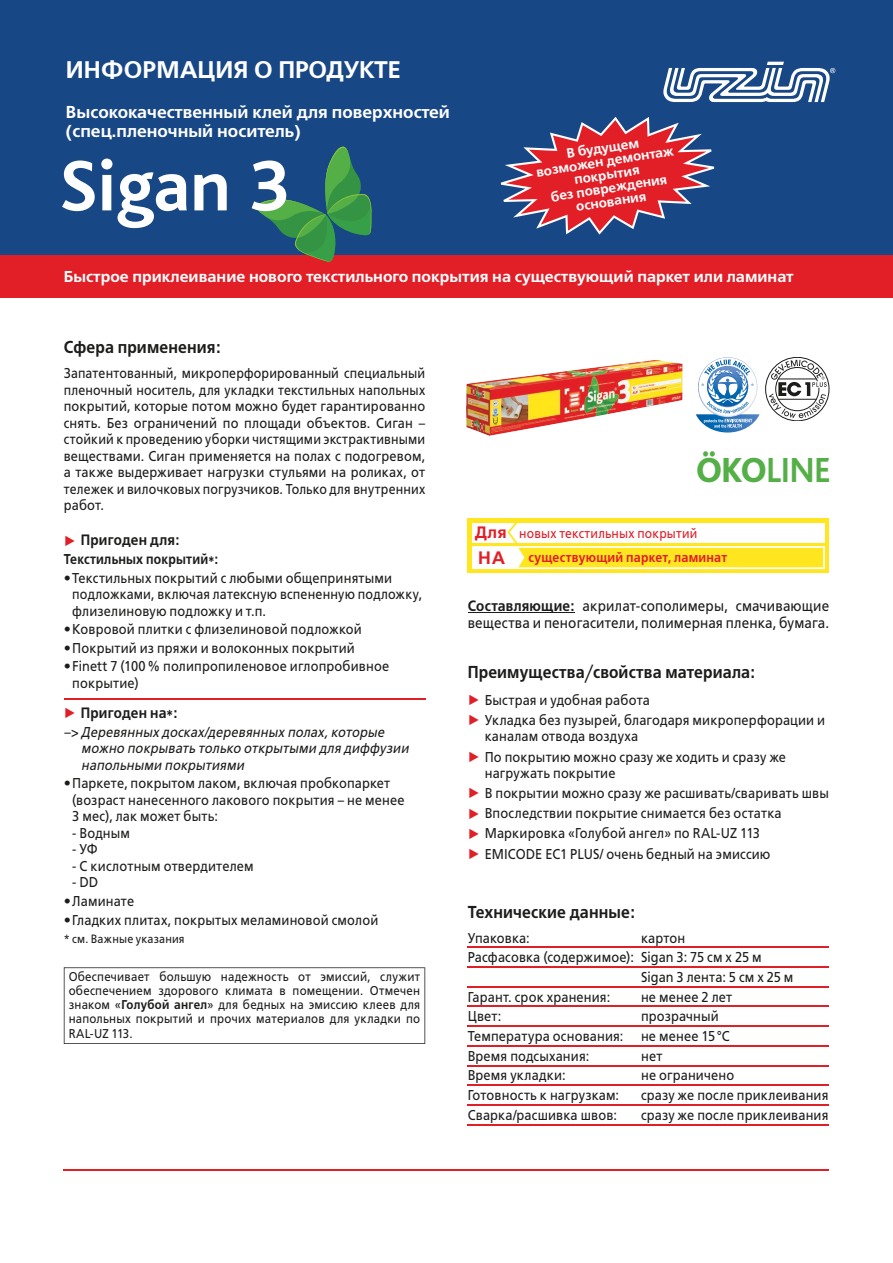
<style>
.page{position:relative;width:893px;height:1263px;background:#fff}
.page>*{position:absolute;margin:0;border:0;box-sizing:border-box;transform-origin:0 0}
.t1{font:700 75px "Bliss";color:#fff}
.t2{font:700 36.45px "Bliss";color:#54af47;scale:.93 1}
.t3{font:24px "Free Set Demi Bold C";color:#fff}
.t4{font:18px "Free Set Demi Bold C";color:#e21e26}
.t5{font:17.25px "Free Set Demi Bold C";letter-spacing:.01em;color:#1c1c1b;scale:.9 1}
.t6{font:17.25px/18.8px "Free Set Demi Bold C";color:#fff}
.t7{font:16.5px "Free Set Demi Bold C";color:#e21e26}
.t8{font:15.75px "Free Set Demi Bold C";color:#fff}
.t9{font:15px/16.5px "Free Set Book C";letter-spacing:.01em;color:#1c1c1b;scale:.9 1}
.t10{font:15px "Free Set Demi Bold C";letter-spacing:.015em;color:#1c1c1b;scale:.9 1}
.t11{font:14.25px/16.5px "Free Set Book C";letter-spacing:.01em;color:#1c1c1b;scale:.9 1}
.t12{font:14.25px/16.5px "Free Set Book C";letter-spacing:.01em;color:#1c1c1b}
.t13{font:14.25px/16.5px "Free Set Book C";letter-spacing:.01em;color:#1c1c1b;text-align:justify;scale:.87 1}
.t14{font:italic 14.25px/16.5px "Free Set Book C";letter-spacing:.015em;color:#1c1c1b;scale:.9 1}
.t15{font:14.25px "Free Set Demi Bold C";letter-spacing:.02em;color:#1c1c1b;scale:.86 1}
.t16{font:13.5px/13.5px "Free Set Demi Bold C";color:#fff;text-align:center}
.t17{font:13.5px "Free Set Demi Bold C";letter-spacing:.02em;color:#e21e26;scale:.9 1}
.t18{font:13.5px "Free Set Book C";letter-spacing:.015em;color:#e21e26;scale:.9 1}
.t19{font:12.75px/14.2px "Free Set Book C";letter-spacing:.015em;color:#1c1c1b;text-align:justify;scale:.9 1}
.t20{font:12px "Free Set Book C";letter-spacing:.015em;color:#1c1c1b;scale:.9 1}
.s1{color:#e21e26}
.s2{font-family:"Free Set Demi Bold C"}
.s3{font-weight:800}
</style>
<div class="page">
<div style="left:0;top:0;width:893px;height:255px;background:#174785"></div>
<div style="left:0;top:255px;width:893px;height:43px;background:#e21e26"></div>
<hr style="left:64px;top:1169px;width:765px;height:1px;background:#e21e26">
<svg style="left:501px;top:117px;width:213px;height:118px"></svg>
<img style="left:466px;top:360px;width:216px;height:76px">
<svg style="left:696px;top:357px;width:133px;height:75px"></svg>
<svg style="left:257px;top:147px;width:114px;height:114px"></svg>
<svg style="left:663px;top:62px;width:172px;height:40px"></svg>
<hr style="left:468px;top:612px;width:106px;height:1px;background:#1c1c1b">
<hr style="left:468px;top:947px;width:361px;height:1px;background:#e21e26">
<hr style="left:468px;top:966px;width:361px;height:2px;background:#e21e26">
<hr style="left:468px;top:986px;width:361px;height:1px;background:#e21e26">
<hr style="left:468px;top:1006px;width:361px;height:1px;background:#e21e26">
<hr style="left:468px;top:1026px;width:361px;height:1px;background:#e21e26">
<hr style="left:468px;top:1045px;width:361px;height:1px;background:#e21e26">
<hr style="left:468px;top:1065px;width:361px;height:1px;background:#e21e26">
<hr style="left:468px;top:1085px;width:361px;height:1px;background:#e21e26">
<hr style="left:468px;top:1104px;width:361px;height:1px;background:#e21e26">
<hr style="left:468px;top:1124px;width:361px;height:1px;background:#e21e26">
<hr style="left:64px;top:699px;width:361px;height:1px;background:#e21e26">
<svg style="left:64px;top:967px;width:361px;height:77px"></svg>
<svg style="left:468px;top:519px;width:361px;height:54px;fill:#ffe61f"></svg>
<svg style="left:472px;top:522px;width:353px;height:47px"></svg>
<h3 class="t3" style="left:66px;top:56px;width:336px">ИНФОРМАЦИЯ О ПРОДУКТЕ</h3>
<p class="t6" style="left:66px;top:103px;width:386px">Высококачественный клей для поверхностей (спец.пленочный носитель)</p>
<h1 class="t1" style="left:60px;top:147px;width:231px">Sigan 3</h1>
<p class="t16" style="left:533px;top:153px;width:140px;rotate:-9deg">В будущем возможен демонтаж покрытия<br>без повреждения основания</p>
<p class="t8" style="left:64px;top:268px;width:731px">Быстрое приклеивание нового текстильного покрытия на существующий паркет или ламинат</p>
<p class="t5" style="left:64px;top:337px;width:175px">Сфера применения:</p>
<p class="t13" style="left:64px;top:365px;width:417px">Запатентованный, микроперфорированный специальный пленочный носитель, для укладки текстильных напольных покрытий, которые потом можно будет гарантированно снять. Без ограничений по площади объектов. Сиган – стойкий к проведению уборки чистящими экстрактивными веществами. Сиган применяется на полах с подогревом, а также выдерживает нагрузки стульями на роликах, от тележек и вилочковых погрузчиков. Только для внутренних работ.</p>
<p class="t10" style="left:64px;top:532px;width:130px"><span class="s1">✓</span> Пригоден для:</p>
<p class="t15" style="left:64px;top:551px;width:181px">Текстильных покрытий*:</p>
<p class="t12" style="left:72px;top:569px;width:351px;text-indent:-9px">• Текстильных покрытий с любыми общепринятыми подложками, включая латексную вспененную подложку, флизелиновую подложку и т.п.</p>
<p class="t12" style="left:64px;top:621px;width:300px">• Ковровой плитки с флизелиновой подложкой</p>
<p class="t12" style="left:64px;top:640px;width:293px">• Покрытий из пряжи и волоконных покрытий</p>
<p class="t12" style="left:72px;top:658px;width:318px;text-indent:-9px">• Finett 7 (100 % полипропиленовое иглопробивное покрытие)</p>
<p class="t10" style="left:64px;top:704px;width:128px"><span class="s1">✓</span> Пригоден на*:</p>
<p class="t14" style="left:81px;top:723px;width:365px;text-indent:-17px">–&gt; Деревянных досках/деревянных полах, которые можно покрывать только открытыми для диффузии напольными покрытиями</p>
<p class="t12" style="left:72px;top:775px;width:334px;text-indent:-9px">• Паркете, покрытом лаком, включая пробкопаркет (возраст нанесенного лакового покрытия – не менее<br>3 мес), лак может быть:</p>
<p class="t11" style="left:72px;top:825px;width:66px">- Водным</p>
<p class="t11" style="left:72px;top:841px;width:30px">- УФ</p>
<p class="t11" style="left:72px;top:858px;width:203px">- С кислотным отвердителем</p>
<p class="t11" style="left:72px;top:874px;width:30px">- DD</p>
<p class="t12" style="left:64px;top:893px;width:72px">• Ламинате</p>
<p class="t12" style="left:64px;top:911px;width:316px">• Гладких плитах, покрытых меламиновой смолой</p>
<p class="t20" style="left:64px;top:932px;width:136px">* см. Важные указания</p>
<p class="t19" style="left:69px;top:969px;width:392px">Обеспечивает большую надежность от эмиссий, служит обеспечением здорового климата в помещении. Отмечен знаком «<span class="s2">Голубой ангел</span>» для бедных на эмиссию клеев для напольных покрытий и прочих материалов для укладки по RAL-UZ 113.</p>
<h2 class="t2" style="left:696px;top:451px;width:146px"><span class="s3">ÖKO</span>LINE</h2>
<p class="t7" style="left:475px;top:523px;width:33px">Для</p>
<p class="t4" style="left:478px;top:547px;width:29px">НА</p>
<p class="t18" style="left:519px;top:526px;width:200px">новых текстильных покрытий</p>
<p class="t17" style="left:528px;top:549px;width:223px">существующий паркет, ламинат</p>
<p class="t9" style="left:468px;top:598px;width:403px"><span class="s2">Составляющие:</span> акрилат-сополимеры, смачивающие вещества и пеногасители, полимерная пленка, бумага.</p>
<p class="t5" style="left:468px;top:662px;width:321px">Преимущества/свойства материала:</p>
<p class="t11" style="left:468px;top:692px;width:204px"><span class="s1">✓</span> Быстрая и удобная работа</p>
<p class="t11" style="left:485px;top:712px;width:380px;text-indent:-17px"><span class="s1">✓</span> Укладка без пузырей, благодаря микроперфорации и каналам отвода воздуха</p>
<p class="t11" style="left:485px;top:748px;width:336px;text-indent:-17px"><span class="s1">✓</span> По покрытию можно сразу же ходить и сразу же нагружать покрытие</p>
<p class="t11" style="left:468px;top:785px;width:403px"><span class="s1">✓</span> В покрытии можно сразу же расшивать/сваривать швы</p>
<p class="t11" style="left:468px;top:805px;width:350px"><span class="s1">✓</span> Впоследствии покрытие снимается без остатка</p>
<p class="t11" style="left:468px;top:825px;width:326px"><span class="s1">✓</span> Маркировка «Голубой ангел» по RAL-UZ 113</p>
<p class="t11" style="left:468px;top:845px;width:338px"><span class="s1">✓</span> EMICODE EC1 PLUS/ очень бедный на эмиссию</p>
<p class="t5" style="left:468px;top:902px;width:187px">Технические данные:</p>
<p class="t11" style="left:468px;top:929px;width:70px">Упаковка:</p>
<p class="t11" style="left:641px;top:929px;width:51px">картон</p>
<p class="t11" style="left:468px;top:949px;width:328px">Расфасовка (содержимое): Sigan 3: 75 см x 25 м</p>
<p class="t11" style="left:641px;top:969px;width:171px">Sigan 3 лента: 5 см х 25 м</p>
<p class="t11" style="left:468px;top:989px;width:160px">Гарант. срок хранения:</p>
<p class="t11" style="left:641px;top:989px;width:103px">не менее 2 лет</p>
<p class="t11" style="left:468px;top:1008px;width:39px">Цвет:</p>
<p class="t11" style="left:468px;top:1007px;width:293px;line-height:19.6px;text-indent:173px">прозрачный<br>Температура основания: не менее 15 °С<br>Время подсыхания:</p>
<p class="t11" style="left:641px;top:1048px;width:25px">нет</p>
<p class="t11" style="left:468px;top:1067px;width:110px">Время укладки:</p>
<p class="t11" style="left:641px;top:1067px;width:105px">не ограничено</p>
<p class="t11" style="left:468px;top:1087px;width:170px">Готовность к нагрузкам:</p>
<p class="t11" style="left:641px;top:1087px;width:210px">сразу же после приклеивания</p>
<p class="t11" style="left:468px;top:1107px;width:167px">Сварка/расшивка швов:</p>
<p class="t11" style="left:641px;top:1107px;width:210px">сразу же после приклеивания</p>
</div>
